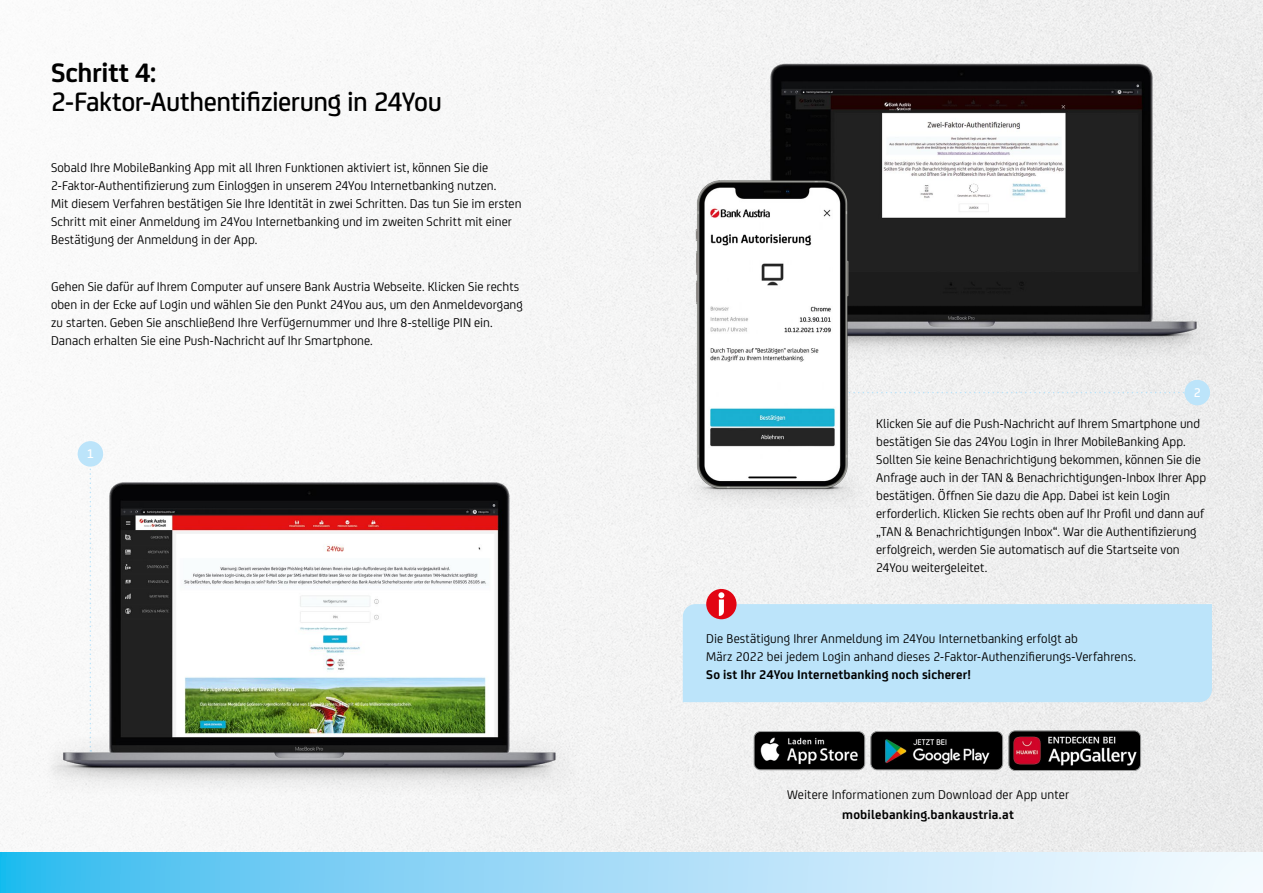
<style>
.page{position:relative;width:1263px;height:893px;background:#fff}
.page>*{position:absolute;margin:0;border:0;box-sizing:border-box;transform-origin:0 0}
.t1{font:500 28.5px "Uni Credit";letter-spacing:-.02em;color:#000}
.t2{font:700 28.5px "Uni Credit";letter-spacing:-.01em;color:#000}
.t3{font:13.5px/18px "Uni Credit";color:#000}
.t4{font:700 13.5px "Uni Credit";letter-spacing:.015em;color:#000}
.t5{font:500 13.5px "Uni Credit";color:#fff}
</style>
<div class="page">
<img style="left:19px;top:0;width:1244px;height:853px">
<svg style="left:0;top:853px;width:1263px;height:40px;background:#a0dcf7"></svg>
<img style="left:0;top:379px;width:612px;height:474px">
<div style="left:683px;top:604px;width:529px;height:98px;background:#bce4fa"></div>
<div style="left:706px;top:589px;width:30px;height:30px;background:#e20513;border-radius:50%"></div>
<svg style="left:718px;top:592px;width:6px;height:24px"></svg>
<div style="left:78px;top:441px;width:25px;height:26px;background:#bce4fa;border-radius:50%"></div>
<img style="left:683px;top:30px;width:559px;height:412px">
<img style="left:682px;top:159px;width:185px;height:349px">
<div style="left:754px;top:731px;width:111px;height:39px;background:#000;border-radius:6px"></div>
<img style="left:754px;top:732px;width:111px;height:35px">
<div style="left:754px;top:731px;width:111px;height:39px;border:1px solid #9c9d9d;border-radius:6px"></div>
<img style="left:871px;top:731px;width:132px;height:39px">
<div style="left:870px;top:731px;width:133px;height:39px;border:1px solid #9c9d9d;border-radius:6px"></div>
<img style="left:1009px;top:731px;width:131px;height:39px">
<div style="left:1008px;top:730px;width:133px;height:41px;border:1px solid #9c9d9d;border-radius:6px"></div>
<h1 class="t2" style="left:51px;top:51px;width:107px">Schritt 4:</h1>
<h1 class="t1" style="left:51px;top:80px;width:392px">2-Faktor-Authentifizierung in 24You</h1>
<p class="t3" style="left:51px;top:157px;width:472px">Sobald Ihre MobileBanking App mit all Ihren Funktionen aktiviert ist, können Sie die 2-Faktor-Authentifizierung zum Einloggen in unserem 24You Internetbanking nutzen.<br>Mit diesem Verfahren bestätigen Sie Ihre Identität in zwei Schritten. Das tun Sie im ersten Schritt mit einer Anmeldung im 24You Internetbanking und im zweiten Schritt mit einer Bestätigung der Anmeldung in der App.</p>
<p class="t3" style="left:51px;top:277px;width:473px">Gehen Sie dafür auf Ihrem Computer auf unsere Bank Austria Webseite. Klicken Sie rechts oben in der Ecke auf Login und wählen Sie den Punkt 24You aus, um den Anmeldevorgang zu starten. Geben Sie anschließend Ihre Verfügernummer und Ihre 8-stellige PIN ein.<br>Danach erhalten Sie eine Push-Nachricht auf Ihr Smartphone.</p>
<p class="t5" style="left:87px;top:444px;width:9px">1</p>
<p class="t5" style="left:1194px;top:382px;width:9px">2</p>
<p class="t3" style="left:876px;top:414px;width:331px">Klicken Sie auf die Push-Nachricht auf Ihrem Smartphone und bestätigen Sie das 24You Login in Ihrer MobileBanking App.<br>Sollten Sie keine Benachrichtigung bekommen, können Sie die Anfrage auch in der TAN &amp; Benachrichtigungen-Inbox Ihrer App bestätigen. Öffnen Sie dazu die App. Dabei ist kein Login erforderlich. Klicken Sie rechts oben auf Ihr Profil und dann auf „TAN &amp; Benachrichtigungen Inbox“. War die Authentifizierung erfolgreich, werden Sie automatisch auf die Startseite von 24You weitergeleitet.</p>
<p class="t3" style="left:706px;top:629px;width:431px">Die Bestätigung Ihrer Anmeldung im 24You Internetbanking erfolgt ab<br>März 2022 bei jedem Login anhand dieses 2-Faktor-Authenzifierungs-Verfahrens.</p>
<p class="t4" style="left:706px;top:665px;width:266px">So ist Ihr 24You Internetbanking noch sicherer!</p>
<p class="t3" style="left:787px;top:785px;width:284px">Weitere Informationen zum Download der App unter</p>
<p class="t4" style="left:842px;top:804px;width:173px">mobilebanking.bankaustria.at</p>
</div>
